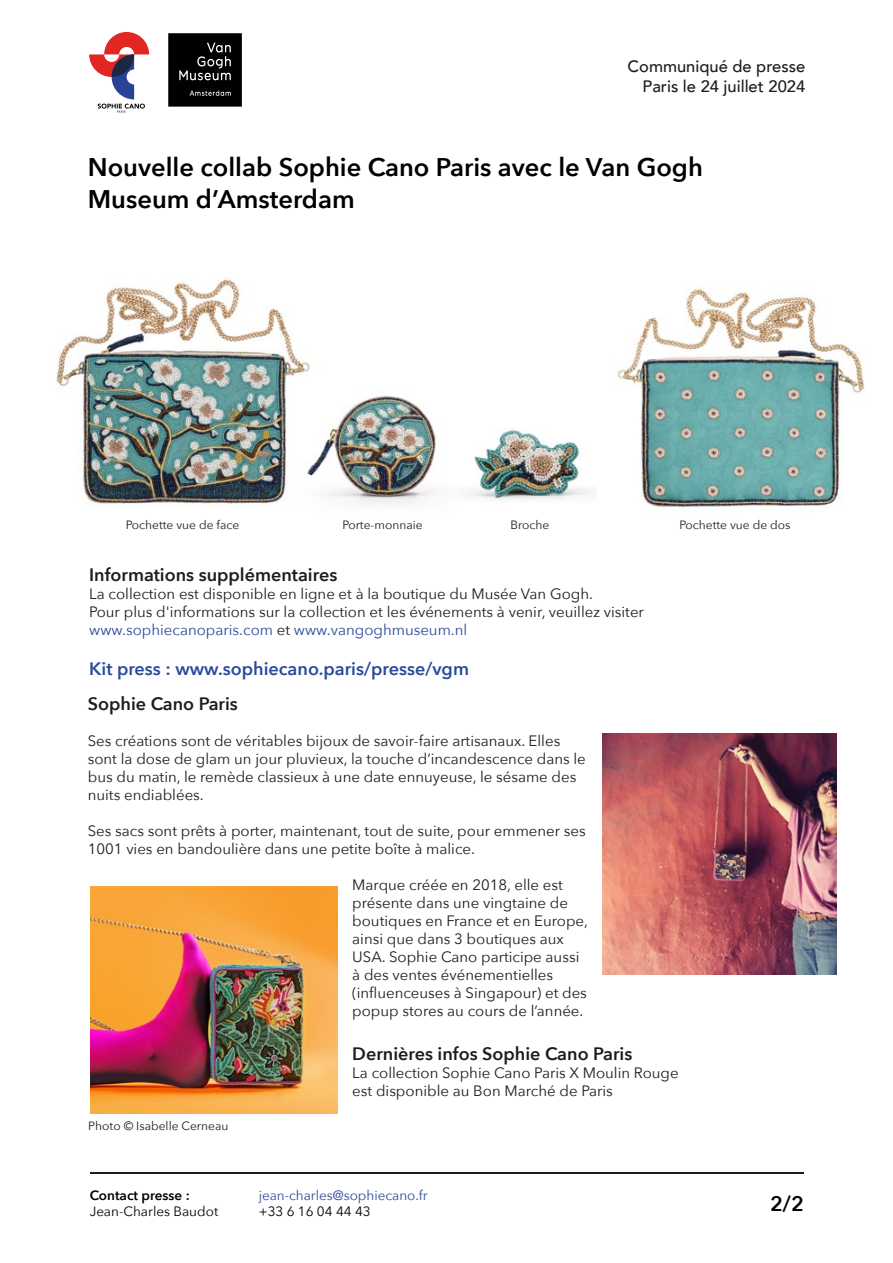
<style>
.page{position:relative;width:893px;height:1263px;background:#fff}
.page>*{position:absolute;margin:0;border:0;box-sizing:border-box;transform-origin:0 0}
.t1{font:600 25.5px/31.5px "Avenir Next";color:#000}
.t2{font:600 21px "Avenir Next";color:#000}
.t3{font:600 18px "Avenir Next";color:#1d1d1b}
.t4{font:600 18px "Avenir Next";color:#2a4b9b}
.t5{font:500 16.5px/19.8px "Avenir";color:#1d1d1b;text-align:right}
.t6{font:15px/18px "Avenir Next";color:#1d1d1b}
.t7{font:13.5px "Avenir Next";color:#000}
.t8{font:13.5px "Avenir Next";color:#2d4a9a}
.t9{font:600 13.5px "Avenir Next";color:#000}
.t10{font:12px "Avenir Next";color:#1d1d1b}
.s1{color:#2a4b9b}
</style>
<div class="page">
<svg style="left:89px;top:32px;width:60px;height:81px"></svg>
<svg style="left:168px;top:33px;width:74px;height:74px;background:#171717"></svg>
<hr style="left:90px;top:1172px;width:714px;height:2px;background:#1d1d1b">
<img style="left:56px;top:279px;width:254px;height:226px">
<img style="left:468px;top:428px;width:126px;height:72px">
<img style="left:299px;top:383px;width:137px;height:122px">
<img style="left:617px;top:288px;width:248px;height:220px">
<img style="left:603px;top:733px;width:233px;height:242px">
<img style="left:91px;top:887px;width:246px;height:226px">
<p class="t5" style="left:628px;top:56px;width:179px">Communiqué de presse<br>Paris le 24 juillet 2024</p>
<h1 class="t1" style="left:88px;top:151px;width:617px">Nouvelle collab Sophie Cano Paris avec le Van Gogh<br>Museum d’Amsterdam</h1>
<p class="t10" style="left:126px;top:515px;width:115px">Pochette vue de face</p>
<p class="t10" style="left:342px;top:515px;width:82px">Porte-monnaie</p>
<p class="t10" style="left:510px;top:515px;width:40px">Broche</p>
<p class="t10" style="left:679px;top:515px;width:113px">Pochette vue de dos</p>
<p class="t3" style="left:89px;top:559px;width:250px">Informations supplémentaires</p>
<p class="t6" style="left:89px;top:584px;width:556px">La collection est disponible en ligne et à la boutique du Musée Van Gogh.<br>Pour plus d'informations sur la collection et les événements à venir, veuillez visiter <span class="s1">www.sophiecanoparis.com</span> et <span class="s1">www.vangoghmuseum.nl</span></p>
<p class="t4" style="left:89px;top:653px;width:381px">Kit press : www.sophiecano.paris/presse/vgm</p>
<p class="t3" style="left:88px;top:689px;width:152px">Sophie Cano Paris</p>
<p class="t6" style="left:88px;top:731px;width:500px">Ses créations sont de véritables bijoux de savoir-faire artisanaux. Elles sont la dose de glam un jour pluvieux, la touche d’incandescence dans le bus du matin, le remède classieux à une date ennuyeuse, le sésame des nuits endiablées.</p>
<p class="t6" style="left:88px;top:821px;width:500px">Ses sacs sont prêts à porter, maintenant, tout de suite, pour emmener ses<br>1001 vies en bandoulière dans une petite boîte à malice.</p>
<p class="t6" style="left:352px;top:875px;width:237px">Marque créée en 2018, elle est présente dans une vingtaine de boutiques en France et en Europe, ainsi que dans 3 boutiques aux<br>USA. Sophie Cano participe aussi à des ventes événementielles (influenceuses à Singapour) et des popup stores au cours de l’année.</p>
<p class="t3" style="left:352px;top:1038px;width:282px">Dernières infos Sophie Cano Paris</p>
<p class="t6" style="left:352px;top:1063px;width:328px">La collection Sophie Cano Paris X Moulin Rouge est disponible au Bon Marché de Paris</p>
<p class="t10" style="left:88px;top:1115px;width:142px">Photo © Isabelle Cerneau</p>
<p class="t9" style="left:90px;top:1183px;width:102px">Contact presse :</p>
<p class="t7" style="left:90px;top:1200px;width:130px">Jean-Charles Baudot</p>
<p class="t8" style="left:259px;top:1184px;width:171px">jean-charles@sophiecano.fr</p>
<p class="t7" style="left:259px;top:1200px;width:113px">+33 6 16 04 44 43</p>
<h2 class="t2" style="left:770px;top:1185px;width:35px">2/2</h2>
</div>
